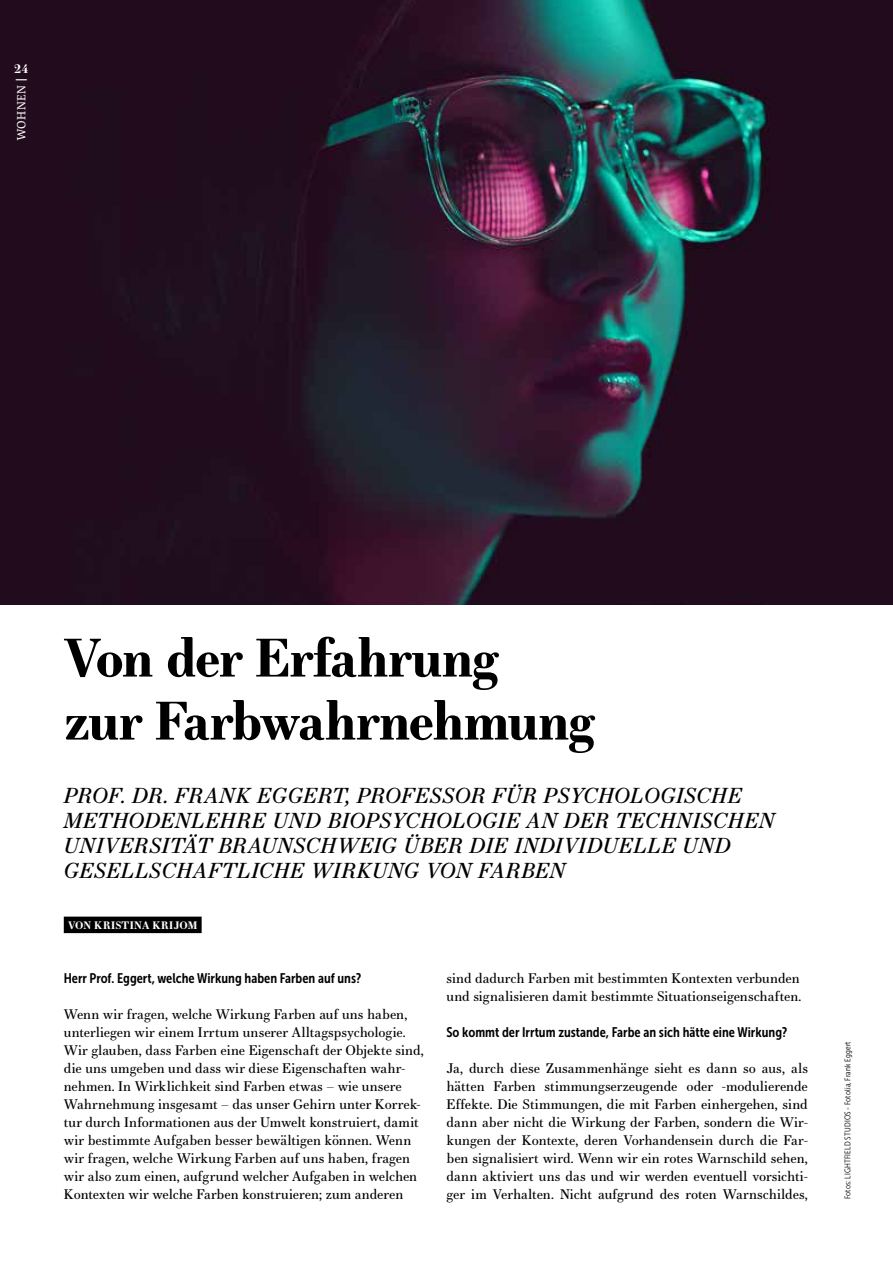
<style>
.page{position:relative;width:893px;height:1263px;background:#fff}
.page>*{position:absolute;margin:0;border:0;box-sizing:border-box;transform-origin:0 0}
.t1{font:700 52.5px/63px "Essonnes Text";letter-spacing:-.025em;color:#000}
.t2{font:italic 21px/25.2px "Essonnes Text";letter-spacing:.015em;color:#000}
.t3{font:13.8px "Museo Sans Cond 700";color:#000}
.t4{font:13.5px/18px "Essonnes Text";color:#000}
.t5{font:12px "Expo Serif Pro";letter-spacing:.05em;color:#fff}
.t6{font:700 12px "Essonnes Text";color:#fff}
.t7{font:700 10.5px "Essonnes Text";letter-spacing:.025em;color:#fff}
.t8{font:8.25px "Museo Sans Cond 300";letter-spacing:.025em;color:#000}
.s1{font-weight:700}
</style>
<div class="page">
<img style="left:0;top:0;width:893px;height:604px">
<div style="left:64px;top:917px;width:138px;height:16px;background:#000"></div>
<p class="t6" style="left:14px;top:60px;width:16px">24</p>
<p class="t5" style="left:14px;top:140px;width:64px;rotate:-90deg">WOHNEN <span class="s1">|</span></p>
<h1 class="t1" style="left:64px;top:626px;width:533px">Von der Erfahrung<br>zur Farbwahrnehmung</h1>
<h2 class="t2" style="left:64px;top:782px;width:712px">PROF. DR. FRANK EGGERT, PROFESSOR FÜR PSYCHOLOGISCHE METHODENLEHRE UND BIOPSYCHOLOGIE AN DER TECHNISCHEN UNIVERSITÄT BRAUNSCHWEIG ÜBER DIE INDIVIDUELLE UND GESELLSCHAFTLICHE WIRKUNG VON FARBEN</h2>
<p class="t7" style="left:68px;top:917px;width:131px">VON KRISTINA KRIJOM</p>
<p class="t3" style="left:64px;top:970px;width:299px">Herr Prof. Eggert, welche Wirkung haben Farben auf uns?</p>
<p class="t4" style="left:64px;top:1005px;width:362px">Wenn wir fragen, welche Wirkung Farben auf uns haben, unterliegen wir einem Irrtum unserer Alltagspsychologie.<br>Wir glauben, dass Farben eine Eigenschaft der Objekte sind, die uns umgeben und dass wir diese Eigenschaften wahr&shy;nehmen. In Wirklichkeit sind Farben etwas – wie unsere Wahrnehmung insgesamt – das unser Gehirn unter Korrek&shy;tur durch Informationen aus der Umwelt konstruiert, damit wir bestimmte Aufgaben besser bewältigen können. Wenn wir fragen, welche Wirkung Farben auf uns haben, fragen wir also zum einen, aufgrund welcher Aufgaben in welchen Kontexten wir welche Farben konstruieren; zum anderen</p>
<p class="t4" style="left:446px;top:969px;width:357px">sind dadurch Farben mit bestimmten Kontexten verbunden und signalisieren damit bestimmte Situationseigenschaften.</p>
<p class="t3" style="left:446px;top:1024px;width:342px">So kommt der Irrtum zustande, Farbe an sich hätte eine Wirkung?</p>
<p class="t4" style="left:446px;top:1059px;width:363px;text-align:justify">Ja, durch diese Zusammenhänge sieht es dann so aus, als hätten Farben stimmungserzeugende oder -modulierende Effekte. Die Stimmungen, die mit Farben einhergehen, sind dann aber nicht die Wirkung der Farben, sondern die Wir&shy;kungen der Kontexte, deren Vorhandensein durch die Far&shy;ben signalisiert wird. Wenn wir ein rotes Warnschild sehen, dann aktiviert uns das und wir werden eventuell vorsichti&shy;ger im Verhalten. Nicht aufgrund des roten Warnschildes,</p>
<p class="t8" style="left:843px;top:1199px;width:159px;rotate:-90deg">Fotos: LIGHTFIELD STUDIOS - Fotolia, Frank Eggert</p>
</div>
